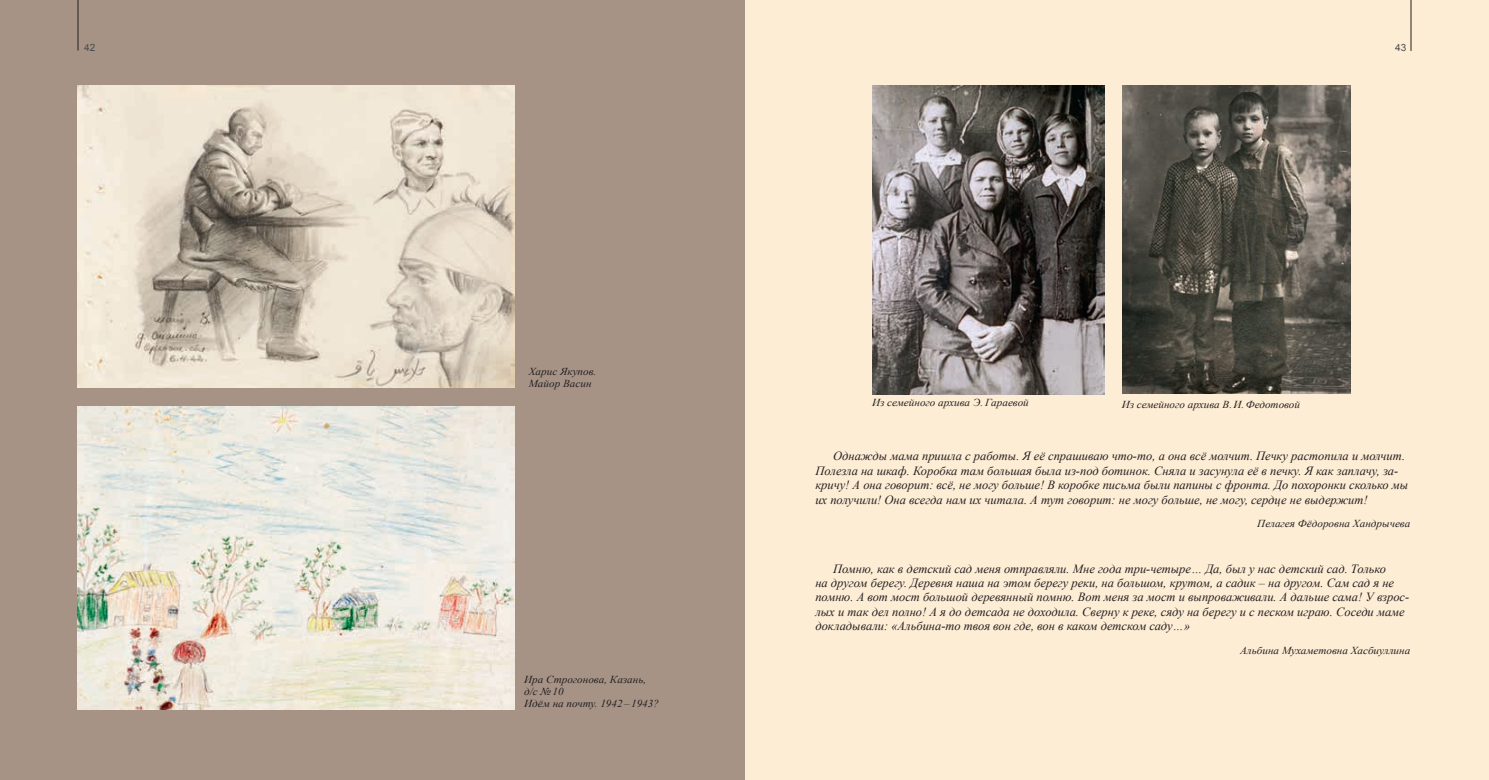
<style>
.page{position:relative;width:1489px;height:780px;background:#fff}
.page>*{position:absolute;margin:0;border:0;box-sizing:border-box;transform-origin:0 0}
.t1{font:italic 12.5px/14.4px "Times New Roman";color:#231f20}
.t2{font:italic 10.62px/11.9px "Times New Roman";color:#231f20;scale:1.05 1}
.t3{font:10px "Arial";color:#4b4c4d}
</style>
<div class="page">
<div style="left:744px;top:0;width:744px;height:780px;background:#feedd5"></div>
<div style="left:0;top:0;width:744px;height:780px;background:#a79386"></div>
<hr style="left:78px;top:0;width:1px;height:51px;background:#231f20">
<img style="left:78px;top:85px;width:436px;height:302px">
<img style="left:78px;top:406px;width:436px;height:303px">
<img style="left:872px;top:85px;width:232px;height:309px">
<img style="left:1122px;top:85px;width:227px;height:309px">
<hr style="left:1410px;top:0;width:1px;height:51px;background:#231f20">
<p class="t3" style="left:84px;top:40px;width:13px">42</p>
<p class="t2" style="left:529px;top:365px;width:66px">Харис Якупов.<br>Майор Васин</p>
<p class="t2" style="left:524px;top:673px;width:130px">Ира Строгонова, Казань, д/с №10<br>Идём на почту. 1942–1943?</p>
<p class="t3" style="left:1395px;top:40px;width:13px">43</p>
<p class="t2" style="left:872px;top:396px;width:151px">Из семейного архива Э. Гараевой</p>
<p class="t2" style="left:1121px;top:398px;width:171px">Из семейного архива В.И.Федотовой</p>
<p class="t1" style="left:815px;top:448px;width:594px;text-indent:18px">Однажды мама пришла с работы. Я её спрашиваю что-то, а она всё молчит. Печку растопила и молчит.<br>Полезла на шкаф. Коробка там большая была из-под ботинок. Сняла и засунула её в печку. Я как заплачу, за&shy;кричу! А она говорит: всё, не могу больше! В коробке письма были папины с фронта. До похоронки сколько мы их получили! Она всегда нам их читала. А тут говорит: не могу больше, не могу, сердце не выдержит!</p>
<p class="t2" style="left:1257px;top:517px;width:147px">Пелагея Фёдоровна Хандрычева</p>
<p class="t1" style="left:815px;top:561px;width:594px;text-indent:18px">Помню, как в детский сад меня отправляли. Мне года три-четыре… Да, был у нас детский сад. Только<br>на другом берегу. Деревня наша на этом берегу реки, на большом, крутом, а садик – на другом. Сам сад я не помню. А вот мост большой деревянный помню. Вот меня за мост и выпроваживали. А дальше сама! У взрос&shy;лых и так дел полно! А я до детсада не доходила. Сверну к реке, сяду на берегу и с песком играю. Соседи маме докладывали: «Альбина-то твоя вон где, вон в каком детском саду…»</p>
<p class="t2" style="left:1239px;top:644px;width:163px">Альбина Мухаметовна Хасбиуллина</p>
</div>
